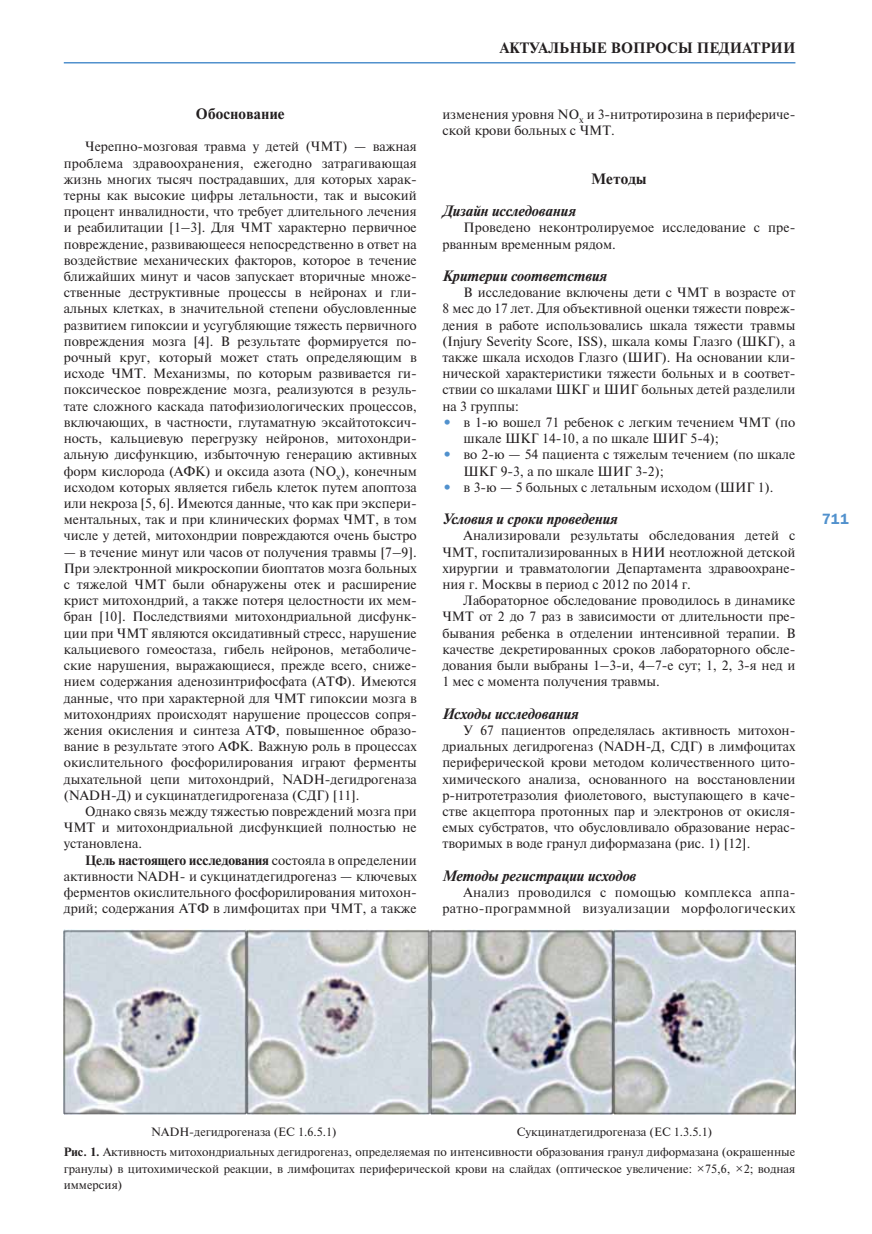
<style>
.page{position:relative;width:872px;height:1234px;background:#fff}
.page>*{position:absolute;margin:0;border:0;box-sizing:border-box;transform-origin:0 0}
.t1{font:italic 700 15px "Newton";color:#231f20}
.t2{font:700 15px "Newton";letter-spacing:.01em;color:#231f20}
.t3{font:15px "Franklin Gothic Demi C";color:#5191cd}
.t4{font:13.5px/16.2px "Newton";color:#231f20;text-align:justify}
.t5{font:13.5px/16.2px "Newton";letter-spacing:.025em;color:#231f20;text-align:right}
.t6{font:12px/20.4px "Newton";color:#231f20}
.s1{font-weight:700}
.s2{font-weight:700;color:#5191cd}
</style>
<div class="page">
<hr style="left:64px;top:62px;width:731px;height:1px;background:#5191cd">
<img style="left:64px;top:929px;width:731px;height:184px">
<p class="t2" style="left:196px;top:108px;width:90px">Обоснование</p>
<p class="t4" style="left:64px;top:140px;width:354px;text-indent:21px">Черепно-мозговая травма у детей (ЧМТ) — важная проблема здравоохранения, ежегодно затрагивающая жизнь многих тысяч пострадавших, для которых харак&shy;терны как высокие цифры летальности, так и высокий процент инвалидности, что требует длительного лечения и реабилитации [1–3]. Для ЧМТ характерно первичное повреждение, развивающееся непосредственно в ответ на воздействие механических факторов, которое в течение ближайших минут и часов запускает вторичные множе&shy;ственные деструктивные процессы в нейронах и гли&shy;альных клетках, в значительной степени обусловленные развитием гипоксии и усугубляющие тяжесть первичного повреждения мозга [4]. В результате формируется по&shy;рочный круг, который может стать определяющим в исходе ЧМТ. Механизмы, по которым развивается ги&shy;поксическое повреждение мозга, реализуются в резуль&shy;тате сложного каскада патофизиологических процессов, включающих, в частности, глутаматную эксайтотоксич&shy;ность, кальциевую перегрузку нейронов, митохондри&shy;альную дисфункцию, избыточную генерацию активных форм кислорода (АФК) и оксида азота (NO<sub>x</sub>), конечным исходом которых является гибель клеток путем апоптоза или некроза [5, 6]. Имеются данные, что как при экспери&shy;ментальных, так и при клинических формах ЧМТ, в том числе у детей, митохондрии повреждаются очень быстро</p>
<p class="t4" style="left:64px;top:545px;width:354px">— в течение минут или часов от получения травмы [7–9].<br>При электронной микроскопии биоптатов мозга больных с тяжелой ЧМТ были обнаружены отек и расширение крист митохондрий, а также потеря целостности их мем&shy;бран [10]. Последствиями митохондриальной дисфунк&shy;ции при ЧМТ являются оксидативный стресс, нарушение кальциевого гомеостаза, гибель нейронов, метаболиче&shy;ские нарушения, выражающиеся, прежде всего, сниже&shy;нием содержания аденозинтрифосфата (АТФ). Имеются данные, что при характерной для ЧМТ гипоксии мозга в митохондриях происходят нарушение процессов сопря&shy;жения окисления и синтеза АТФ, повышенное образо&shy;вание в результате этого АФК. Важную роль в процессах окислительного фосфорилирования играют ферменты дыхательной цепи митохондрий, NADH-дегидрогеназа (NADH-Д) и сукцинатдегидрогеназа (СДГ) [11].</p>
<p class="t4" style="left:64px;top:804px;width:354px;text-indent:21px">Однако связь между тяжестью повреждений мозга при ЧМТ и митохондриальной дисфункцией полностью не установлена.</p>
<p class="t4" style="left:64px;top:853px;width:354px;text-indent:21px"><span class="s1">Цель настоящего исследования</span> состояла в определении активности NADH- и сукцинатдегидрогеназ — ключевых ферментов окислительного фосфорилирования митохон&shy;дрий; содержания АТФ в лимфоцитах при ЧМТ, а также</p>
<p class="t2" style="left:500px;top:42px;width:297px">АКТУАЛЬНЫЕ ВОПРОСЫ ПЕДИАТРИИ</p>
<p class="t4" style="left:442px;top:107px;width:354px">изменения уровня NO<sub>x</sub> и 3-нитротирозина в перифериче&shy;ской крови больных с ЧМТ.</p>
<p class="t2" style="left:591px;top:173px;width:57px">Методы</p>
<p class="t1" style="left:442px;top:205px;width:135px">Дизайн исследования</p>
<p class="t4" style="left:442px;top:221px;width:354px;text-indent:21px">Проведено неконтролируемое исследование с пре&shy;рванным временным рядом.</p>
<p class="t1" style="left:442px;top:270px;width:166px">Критерии соответствия</p>
<p class="t4" style="left:442px;top:286px;width:354px;text-indent:21px">В исследование включены дети с ЧМТ в возрасте от 8 мес до 17 лет. Для объективной оценки тяжести повреж&shy;дения в работе использовались шкала тяжести травмы (Injury Severity Score, ISS), шкала комы Глазго (ШКГ), а также шкала исходов Глазго (ШИГ). На основании кли&shy;нической характеристики тяжести больных и в соответ&shy;ствии со шкалами ШКГ и ШИГ больных детей разделили на 3 группы:</p>
<p class="t4" style="left:463px;top:415px;width:333px;text-indent:-21px"><span class="s2">•</span> в 1-ю вошел 71 ребенок с легким течением ЧМТ (по шкале ШКГ 14-10, а по шкале ШИГ 5-4);</p>
<p class="t4" style="left:463px;top:448px;width:333px;text-indent:-21px"><span class="s2">•</span> во 2-ю — 54 пациента с тяжелым течением (по шкале<br>ШКГ 9-3, а по шкале ШИГ 3-2);</p>
<p class="t4" style="left:442px;top:480px;width:332px"><span class="s2">•</span> в 3-ю — 5 больных с летальным исходом (ШИГ 1).</p>
<p class="t1" style="left:442px;top:513px;width:177px">Условия и сроки проведения</p>
<p class="t4" style="left:442px;top:529px;width:354px;text-indent:21px">Анализировали результаты обследования детей с ЧМТ, госпитализированных в НИИ неотложной детской хирургии и травматологии Департамента здравоохране&shy;ния г. Москвы в период с 2012 по 2014 г.</p>
<p class="t4" style="left:442px;top:593px;width:354px;text-indent:21px">Лабораторное обследование проводилось в динамике ЧМТ от 2 до 7 раз в зависимости от длительности пре&shy;бывания ребенка в отделении интенсивной терапии. В качестве декретированных сроков лабораторного обсле&shy;дования были выбраны 1–3-и, 4–7-е сут; 1, 2, 3-я нед и 1 мес с момента получения травмы.</p>
<p class="t1" style="left:442px;top:707px;width:138px">Исходы исследования</p>
<p class="t4" style="left:442px;top:723px;width:354px;text-indent:21px">У 67 пациентов определялась активность митохон&shy;дриальных дегидрогеназ (NADH-Д, СДГ) в лимфоцитах периферической крови методом количественного цито&shy;химического анализа, основанного на восстановлении p-нитротетразолия фиолетового, выступающего в каче&shy;стве акцептора протонных пар и электронов от окисля&shy;емых субстратов, что обусловливало образование нерас&shy;творимых в воде гранул диформазана (рис. 1) [12].</p>
<p class="t1" style="left:442px;top:869px;width:195px">Методы регистрации исходов</p>
<p class="t5" style="left:442px;top:885px;width:354px">Анализ проводился с помощью комплекса аппа&shy;ратно-программной визуализации морфологических</p>
<p class="t3" style="left:821px;top:513px;width:29px">711</p>
<p class="t6" style="left:151px;top:1122px;width:187px">NADH-дегидрогеназа (ЕС 1.6.5.1)</p>
<p class="t6" style="left:64px;top:1122px;width:733px;text-indent:453px">Сукцинатдегидрогеназа (EC 1.3.5.1)<br><span class="s1">Рис. 1.</span> Активность митохондриальных дегидрогеназ, определяемая по интенсивности образования гранул диформазана (окрашенные</p>
<p class="t6" style="left:64px;top:1161px;width:733px;line-height:16.2px">гранулы) в цитохимической реакции, в лимфоцитах периферической крови на слайдах (оптическое увеличение: ×75,6, ×2; водная иммерсия)</p>
</div>
